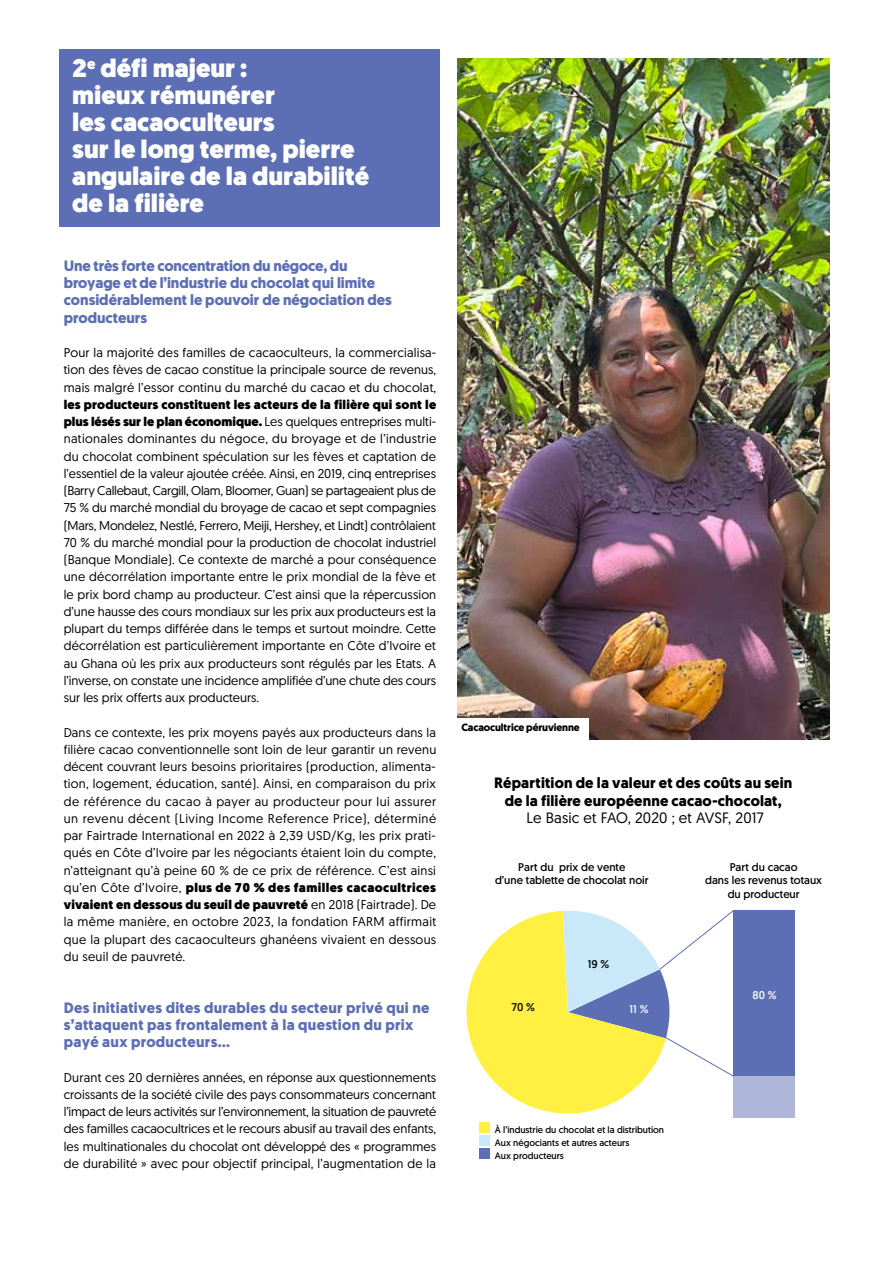
<style>
.page{position:relative;width:893px;height:1263px;background:#fff}
.page>*{position:absolute;margin:0;border:0;box-sizing:border-box;transform-origin:0 0}
.t1{font:900 25.5px/27px "Geomanist";color:#fff}
.t2{font:700 15px/17.2px "Geomanist";color:#5d6fb4}
.t3{font:700 15px/17.2px "Geomanist";letter-spacing:.02em;color:#5d6fb4}
.t4{font:700 15px/17.2px "Geomanist";letter-spacing:.01em;color:#000;text-align:center}
.t5{font:15px "Geomanist";letter-spacing:.01em;color:#000}
.t6{font:12.75px/17.2px "Geomanist";letter-spacing:.015em;color:#000;text-align:justify}
.t7{font:11.25px/13.5px "Geomanist";color:#000;text-align:center}
.t8{font:11.25px "Geomanist";color:#fff}
.t9{font:700 10.5px "Geomanist";letter-spacing:-.01em;color:#000}
.t10{font:9.3px "Geomanist";color:#000}
.s1{font-weight:900}
</style>
<div class="page">
<div style="left:60px;top:50px;width:380px;height:42px;background:#5d6fb4"></div>
<div style="left:60px;top:77px;width:380px;height:150px;background:#5d6fb4"></div>
<img style="left:457px;top:58px;width:372px;height:681px">
<div style="left:457px;top:719px;width:131px;height:22px;background:#fff"></div>
<div style="left:734px;top:910px;width:61px;height:166px;background:#5d6fb4"></div>
<div style="left:734px;top:1076px;width:61px;height:42px;background:#aeb7d9"></div>
<svg style="left:466px;top:910px;width:268px;height:208px"></svg>
<div style="left:479px;top:1122px;width:11px;height:11px;background:#fff042"></div>
<div style="left:479px;top:1135px;width:11px;height:11px;background:#c9e9fb"></div>
<div style="left:479px;top:1148px;width:11px;height:11px;background:#5d6fb4"></div>
<h1 class="t1" style="left:72px;top:55px;width:298px">2<sup>e</sup> défi majeur :<br>mieux rémunérer<br>les cacaoculteurs<br>sur le long terme, pierre angulaire de la durabilité de la filière</h1>
<p class="t2" style="left:64px;top:257px;width:330px">Une très forte concentration du négoce, du broyage et de l’industrie du chocolat qui limite considérablement le pouvoir de négociation des producteurs</p>
<p class="t6" style="left:64px;top:344px;width:374px">Pour la majorité des familles de cacaoculteurs, la commercialisa&shy;tion des fèves de cacao constitue la principale source de revenus, mais malgré l’essor continu du marché du cacao et du chocolat,</p>
<p class="t6" style="left:64px;top:395px;width:374px"><span class="s1">les producteurs constituent les acteurs de la filière qui sont le plus lésés sur le plan économique.</span> Les quelques entreprises multi&shy;nationales dominantes du négoce, du broyage et de l’industrie du chocolat combinent spéculation sur les fèves et captation de l’essentiel de la valeur ajoutée créée. Ainsi, en 2019, cinq entreprises (Barry Callebaut, Cargill, Olam, Bloomer, Guan) se partageaient plus de 75 % du marché mondial du broyage de cacao et sept compagnies (Mars, Mondelez, Nestlé, Ferrero, Meiji, Hershey, et Lindt) contrôlaient 70 % du marché mondial pour la production de chocolat industriel (Banque Mondiale). Ce contexte de marché a pour conséquence une décorrélation importante entre le prix mondial de la fève et le prix bord champ au producteur. C’est ainsi que la répercussion d’une hausse des cours mondiaux sur les prix aux producteurs est la plupart du temps différée dans le temps et surtout moindre. Cette décorrélation est particulièrement importante en Côte d’Ivoire et au Ghana où les prix aux producteurs sont régulés par les Etats. A l’inverse, on constate une incidence amplifiée d’une chute des cours sur les prix offerts aux producteurs.</p>
<p class="t6" style="left:64px;top:723px;width:374px">Dans ce contexte, les prix moyens payés aux producteurs dans la filière cacao conventionnelle sont loin de leur garantir un revenu décent couvrant leurs besoins prioritaires (production, alimenta&shy;tion, logement, éducation, santé). Ainsi, en comparaison du prix de référence du cacao à payer au producteur pour lui assurer un revenu décent (Living Income Reference Price), déterminé par Fairtrade International en 2022 à 2,39 USD/Kg, les prix prati&shy;qués en Côte d’Ivoire par les négociants étaient loin du compte, n’atteignant qu’à peine 60 % de ce prix de référence. C’est ainsi qu’en Côte d’Ivoire, <span class="s1">plus de 70 % des familles cacaocultrices vivaient en dessous du seuil de pauvreté</span> en 2018 (Fairtrade). De la même manière, en octobre 2023, la fondation FARM affirmait que la plupart des cacaoculteurs ghanéens vivaient en dessous du seuil de pauvreté.</p>
<p class="t3" style="left:64px;top:999px;width:367px">Des initiatives dites durables du secteur privé qui ne s’attaquent pas frontalement à la question du prix payé aux producteurs…</p>
<p class="t6" style="left:64px;top:1068px;width:374px">Durant ces 20 dernières années, en réponse aux questionnements croissants de la société civile des pays consommateurs concernant l’impact de leurs activités sur l’environnement, la situation de pauvreté des familles cacaocultrices et le recours abusif au travail des enfants, les multinationales du chocolat ont développé des « programmes de durabilité » avec pour objectif principal, l’augmentation de la</p>
<p class="t9" style="left:461px;top:720px;width:120px">Cacaocultrice péruvienne</p>
<p class="t4" style="left:494px;top:774px;width:300px">Répartition de la valeur et des coûts au sein de la filière européenne cacao-chocolat,</p>
<p class="t5" style="left:526px;top:808px;width:239px">Le Basic et FAO, 2020 ; et AVSF, 2017</p>
<p class="t7" style="left:495px;top:860px;width:155px">Part du prix de vente<br>d’une tablette de chocolat noir</p>
<p class="t7" style="left:511px;top:1000px;width:25px">70 %</p>
<p class="t7" style="left:588px;top:957px;width:23px">19 %</p>
<p class="t8" style="left:629px;top:1002px;width:21px">11 %</p>
<p class="t7" style="left:705px;top:860px;width:118px">Part du cacao<br>dans les revenus totaux du producteur</p>
<p class="t8" style="left:752px;top:988px;width:26px">80 %</p>
<p class="t10" style="left:495px;top:1124px;width:171px">À l’industrie du chocolat et la distribution</p>
<p class="t10" style="left:495px;top:1137px;width:136px">Aux négociants et autres acteurs</p>
<p class="t10" style="left:495px;top:1149px;width:71px">Aux producteurs</p>
</div>
